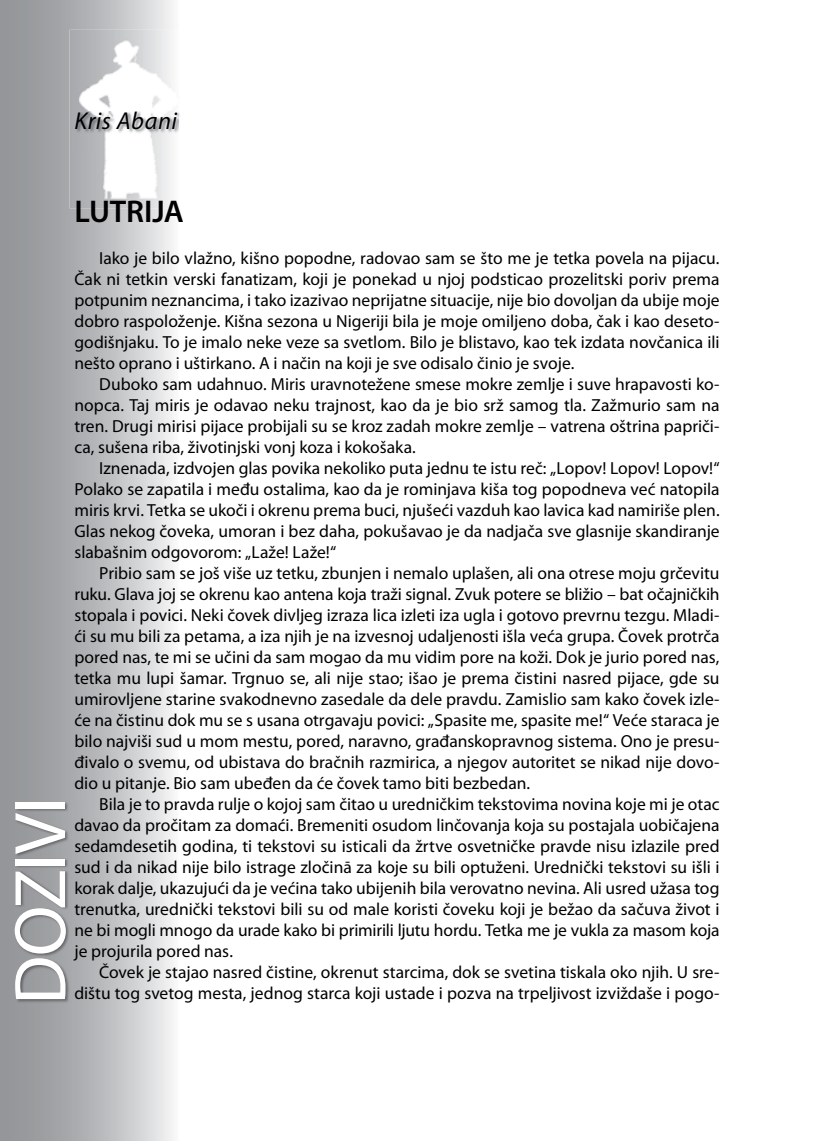
<style>
.page{position:relative;width:819px;height:1141px;background:#fff}
.page>*{position:absolute;margin:0;border:0;box-sizing:border-box;transform-origin:0 0}
.t1{font:73.5px "Myriad Pro";letter-spacing:-.015em;color:#fff}
.t2{font:600 31.5px "Myriad Pro";letter-spacing:-.02em;color:#000}
.t3{font:italic 24.5px "Myriad Pro";letter-spacing:.02em;color:#000}
.t4{font:17.5px/21px "Myriad Pro";color:#000;text-align:justify}
</style>
<div class="page">
<svg style="left:0;top:0;width:174px;height:1141px;background:#b8b9bb"></svg>
<img style="left:69px;top:30px;width:105px;height:178px">
<img style="left:14px;top:803px;width:94px;height:338px">
<img style="left:75px;top:111px;width:105px;height:40px">
<h3 class="t3" style="left:74px;top:108px;width:104px">Kris Abani</h3>
<h2 class="t2" style="left:74px;top:194px;width:111px">LU TRI JA</h2>
<p class="t4" style="left:74px;top:248px;width:646px;text-indent:25px">Iako je bi lo vla žno, ki šno po pod ne, ra do vao sam se što me je tet ka po ve la na pi ja cu.<br>Čak ni tet kin ver ski fa na ti zam, ko ji je po ne kad u njoj pod sti cao pro ze lit ski po riv pre ma pot pu nim ne znan ci ma, i ta ko iza zi vao ne pri jat ne si tu a ci je, ni je bio do vo ljan da ubi je mo je do bro ras po lo že nje. Ki šna se zo na u Ni ge ri ji bi la je mo je omi lje no do ba, čak i kao de se to&shy;go di šnja ku. To je ima lo ne ke ve ze sa sve tlom. Bi lo je bli sta vo, kao tek iz da ta nov ča ni ca ili ne što opra no i uštir ka no. A i na čin na ko ji je sve odi sa lo či nio je svo je.</p>
<p class="t4" style="left:74px;top:374px;width:646px;text-indent:25px">Du bo ko sam udah nuo. Mi ris urav no te že ne sme se mo kre ze mlje i su ve hra pa vo sti ko&shy;nop ca. Taj mi ris je oda vao ne ku traj nost, kao da je bio srž sa mog tla. Za žmu rio sam na tren. Dru gi mi ri si pi ja ce pro bi ja li su se kroz za dah mo kre ze mlje – va tre na oštri na pa pri či&shy;ca, su še na ri ba, ži vo tinj ski vonj ko za i ko ko ša ka.</p>
<p class="t4" style="left:74px;top:458px;width:646px;text-indent:25px">Iz ne na da, iz dvo jen glas po vi ka ne ko li ko pu ta jed nu te istu reč: „Lo pov! Lo pov! Lo pov!“ Po la ko se za pa ti la i me đu osta li ma, kao da je ro mi nja va ki ša tog po po dne va već na to pi la mi ris kr vi. Tet ka se uko či i okre nu pre ma bu ci, nju še ći va zduh kao la vi ca kad na mi ri še plen.<br>Glas ne kog čo ve ka, umo ran i bez da ha, po ku ša vao je da nad ja ča sve gla sni je skan di ra nje sla ba šnim od go vo rom: „La že! La že!“</p>
<p class="t4" style="left:74px;top:563px;width:646px;text-indent:25px">Pri bio sam se još vi še uz tet ku, zbu njen i ne ma lo upla šen, ali ona otre se mo ju gr če vi tu ru ku. Gla va joj se okre nu kao an te na ko ja tra ži sig nal. Zvuk po te re se bli žio – bat očaj nič kih sto pa la i po vi ci. Ne ki čo vek di vljeg iz ra za li ca iz le ti iza ugla i go to vo pre vr nu te zgu. Mla di&shy;ći su mu bi li za pe ta ma, a iza njih je na iz ve snoj uda lje no sti išla ve ća gru pa. Čo vek pro tr ča po red nas, te mi se uči ni da sam mo gao da mu vi dim po re na ko ži. Dok je ju rio po red nas, tet ka mu lu pi ša mar. Trg nuo se, ali ni je stao; išao je pre ma či sti ni na sred pi ja ce, gde su umi ro vlje ne sta ri ne sva ko dnev no za se da le da de le prav du. Za mi slio sam ka ko čo vek iz le&shy;će na či sti nu dok mu se s usa na otr ga va ju po vi ci: „Spa si te me, spa si te me!“ Ve će sta ra ca je bi lo naj vi ši sud u mom me stu, po red, na rav no, gra đan sko prav nog si ste ma. Ono je pre su&shy;đi va lo o sve mu, od ubi sta va do brač nih raz mi ri ca, a nje gov auto ri tet se ni kad ni je do vo&shy;dio u pi ta nje. Bio sam ube đen da će čo vek ta mo bi ti bez be dan.</p>
<p class="t4" style="left:74px;top:794px;width:646px;text-indent:25px">Bi la je to prav da ru lje o ko joj sam či tao u ured nič kim tek sto vi ma no vi na ko je mi je otac da vao da pro či tam za do ma ći. Bre me ni ti osu dom lin čo va nja ko ja su po sta ja la uobi ča je na se dam de se tih go di na, ti tek sto vi su is ti ca li da žr tve osvet nič ke prav de ni su iz la zi le pred sud i da ni kad ni je bi lo is tra ge zlo či nā za ko je su bi li op tu že ni. Ured nič ki tek sto vi su išli i ko rak da lje, uka zu ju ći da je ve ći na ta ko ubi je nih bi la ve ro vat no ne vi na. Ali usred uža sa tog tre nut ka, ured nič ki tek sto vi bi li su od ma le ko ri sti čo ve ku ko ji je be žao da sa ču va ži vot i ne bi mo gli mno go da ura de ka ko bi pri mi ri li lju tu hor du. Tet ka me je vu kla za ma som ko ja je pro ju ri la po red nas.</p>
<p class="t4" style="left:74px;top:962px;width:646px;text-align:right">Čo vek je sta jao na sred či sti ne, okre nut star ci ma, dok se sve ti na ti ska la oko njih. U sre-<br>di štu tog sve tog me sta, jed nog star ca ko ji usta de i po zva na tr pe lji vost izvi žda še i po go-</p>
<h1 class="t1" style="left:0;top:1005px;width:210px;rotate:-90deg">DOZIVI</h1>
</div>
